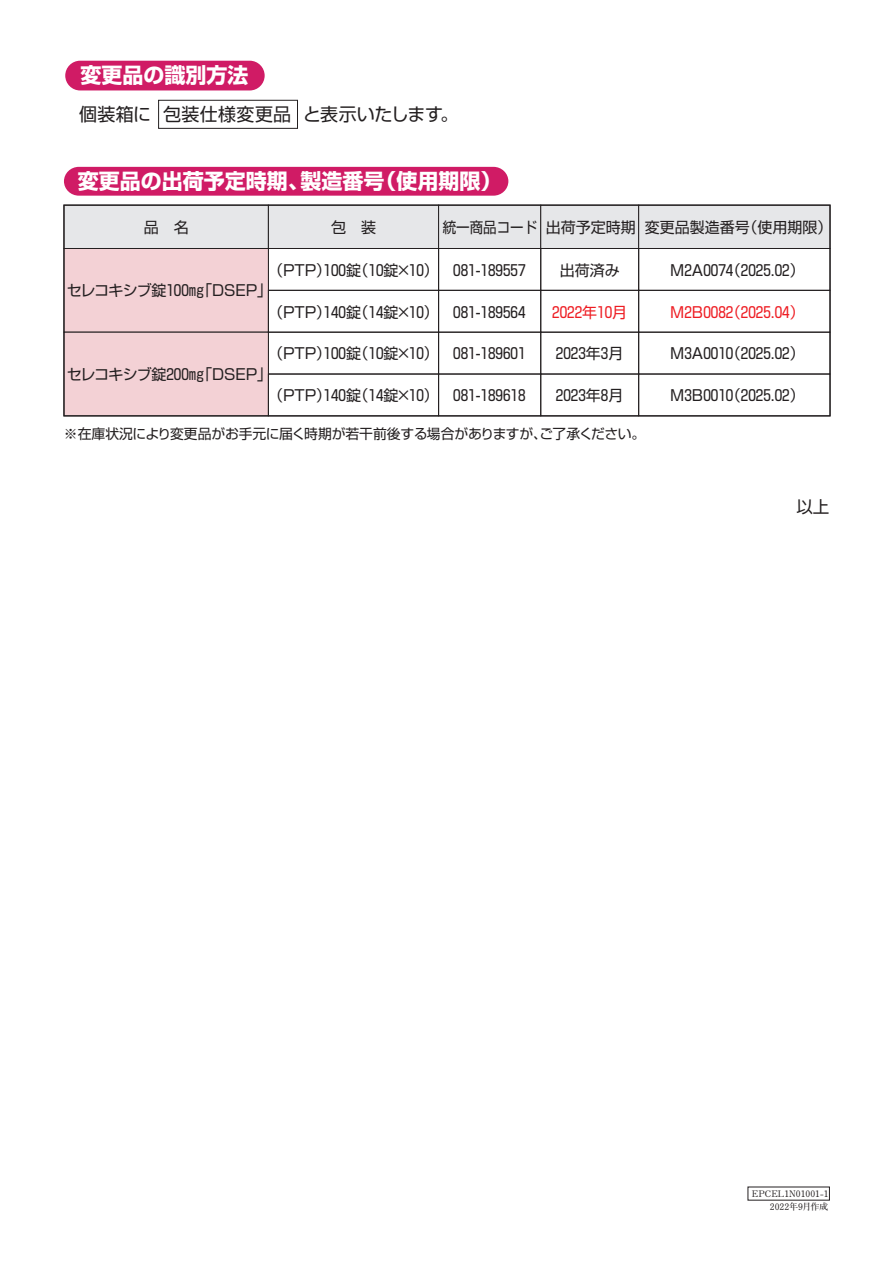
<style>
.page{position:relative;width:893px;height:1263px;background:#fff}
.page>*{position:absolute;margin:0;border:0;box-sizing:border-box;transform-origin:0 0}
.t1{font:700 21px "Shin Go Pro";color:#fff}
.t2{font:18px "Shin Go Pro";letter-spacing:.01em;color:#231f20}
.t3{font:16.5px "Shin Go Pro";color:#231f20}
.t4{font:15px "Shin Go Pro";color:#231f20}
.t5{font:15px "Shin Go Pro";letter-spacing:-.03em;color:#231f20}
.t6{font:15px "Shin Go Pro";color:#ee1d23}
.t7{font:15px "Shin Go Pro";color:#231f20;scale:.9 1}
.t8{font:13.8px "Shin Go Pro";letter-spacing:-.02em;color:#231f20}
.t9{font:700 9px/12.8px "Futo Min A101 Pro";color:#231f20;text-align:right}
</style>
<div class="page">
<div style="left:64px;top:167px;width:444px;height:29px;background:#d01b65"></div>
<div style="left:65px;top:61px;width:200px;height:29px;background:#d01b65;border-radius:15px"></div>
<div style="left:64px;top:205px;width:205px;height:44px;background:#e6e7e9"></div>
<div style="left:268px;top:205px;width:171px;height:44px;background:#e6e7e9"></div>
<div style="left:438px;top:205px;width:103px;height:44px;background:#e6e7e9;border:1px solid #231f20"></div>
<div style="left:540px;top:205px;width:99px;height:44px;background:#e6e7e9;border:1px solid #231f20"></div>
<div style="left:268px;top:248px;width:171px;height:43px;border:1px solid #231f20"></div>
<div style="left:64px;top:248px;width:205px;height:84px;background:#f3d1d5;border:1px solid #231f20"></div>
<div style="left:438px;top:248px;width:103px;height:43px;border:1px solid #231f20"></div>
<div style="left:540px;top:248px;width:99px;height:43px;border:1px solid #231f20"></div>
<div style="left:638px;top:205px;width:192px;height:44px;background:#e6e7e9"></div>
<div style="left:638px;top:248px;width:192px;height:43px;border:1px solid #231f20"></div>
<div style="left:268px;top:290px;width:171px;height:42px;border:1px solid #231f20"></div>
<div style="left:438px;top:290px;width:103px;height:42px;border:1px solid #231f20"></div>
<div style="left:540px;top:290px;width:99px;height:42px;border:1px solid #231f20"></div>
<div style="left:638px;top:290px;width:192px;height:42px;border:1px solid #231f20"></div>
<div style="left:268px;top:332px;width:171px;height:42px;border:1px solid #231f20"></div>
<div style="left:64px;top:332px;width:205px;height:84px;background:#f3d1d5;border:1px solid #231f20"></div>
<div style="left:438px;top:332px;width:103px;height:42px;border:1px solid #231f20"></div>
<div style="left:540px;top:332px;width:99px;height:42px;border:1px solid #231f20"></div>
<div style="left:638px;top:332px;width:192px;height:42px;border:1px solid #231f20"></div>
<div style="left:268px;top:374px;width:171px;height:42px;border:1px solid #231f20"></div>
<div style="left:438px;top:374px;width:103px;height:42px;border:1px solid #231f20"></div>
<div style="left:540px;top:374px;width:99px;height:42px;border:1px solid #231f20"></div>
<div style="left:638px;top:374px;width:192px;height:42px;border:1px solid #231f20"></div>
<div style="left:158px;top:100px;width:140px;height:29px;border:1px solid #231f20"></div>
<div style="left:63px;top:205px;width:768px;height:211px;border:1px solid #231f20"></div>
<h1 class="t1" style="left:80px;top:59px;width:169px">変更品の識別方法</h1>
<p class="t2" style="left:79px;top:99px;width:381px">個装箱に 包装仕様変更品 と表示いたします。</p>
<h1 class="t1" style="left:78px;top:165px;width:425px">変更品の出荷予定時期、製造番号（使用期限）</h1>
<p class="t4" style="left:144px;top:215px;width:46px">品　名</p>
<p class="t4" style="left:331px;top:215px;width:46px">包　装</p>
<p class="t7" style="left:443px;top:215px;width:216px">統一商品コード 出荷予定時期</p>
<p class="t4" style="left:645px;top:215px;width:189px">変更品製造番号（使用期限）</p>
<p class="t4" style="left:670px;top:258px;width:136px">M2A0074（2025.02）</p>
<p class="t4" style="left:268px;top:258px;width:172px">（PTP）100錠（10錠×10）</p>
<p class="t4" style="left:268px;top:300px;width:172px">（PTP）140錠（14錠×10）</p>
<p class="t4" style="left:268px;top:341px;width:172px">（PTP）100錠（10錠×10）</p>
<p class="t4" style="left:268px;top:383px;width:172px">（PTP）140錠（14錠×10）</p>
<p class="t8" style="left:64px;top:423px;width:583px">※在庫状況により変更品がお手元に届く時期が若干前後する場合がありますが、ご了承ください。</p>
<p class="t4" style="left:453px;top:258px;width:74px">081-189557</p>
<p class="t4" style="left:560px;top:258px;width:61px">出荷済み</p>
<p class="t5" style="left:67px;top:278px;width:207px">セレコキシブ錠100mg「DSEP」</p>
<p class="t4" style="left:453px;top:300px;width:74px">081-189564</p>
<p class="t6" style="left:552px;top:300px;width:76px">2022年10月</p>
<p class="t6" style="left:670px;top:300px;width:136px">M2B0082（2025.04）</p>
<p class="t4" style="left:453px;top:341px;width:74px">081-189601</p>
<p class="t4" style="left:556px;top:341px;width:69px">2023年3月</p>
<p class="t4" style="left:670px;top:341px;width:136px">M3A0010（2025.02）</p>
<p class="t5" style="left:67px;top:362px;width:207px">セレコキシブ錠200mg「DSEP」</p>
<p class="t4" style="left:453px;top:383px;width:74px">081-189618</p>
<p class="t4" style="left:556px;top:383px;width:69px">2023年8月</p>
<p class="t4" style="left:670px;top:383px;width:136px">M3B0010（2025.02）</p>
<p class="t3" style="left:796px;top:493px;width:34px">以上</p>
<p class="t9" style="left:752px;top:1186px;width:78px">EPCEL1N01001-1<br>2022年9月作成</p>
</div>
